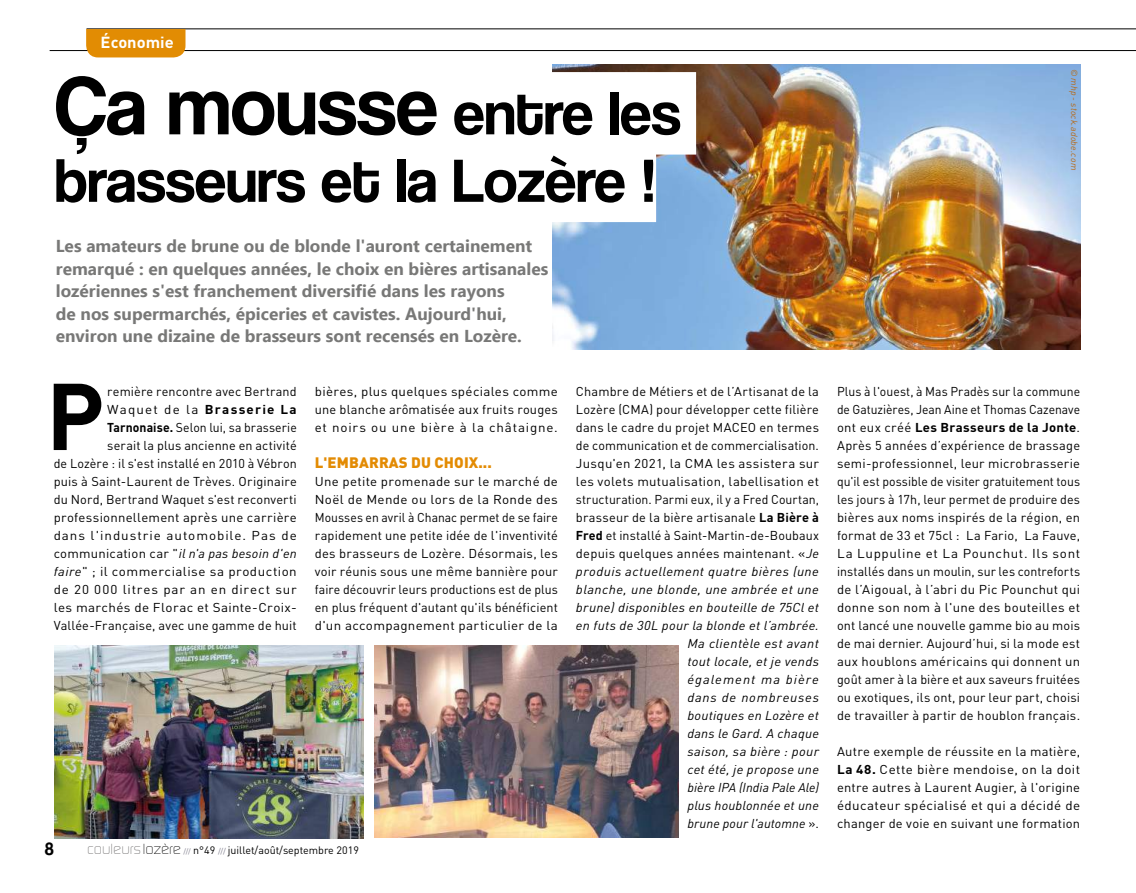
<style>
.page{position:relative;width:1136px;height:893px;background:#fff}
.page>*{position:absolute;margin:0;border:0;box-sizing:border-box;transform-origin:0 0}
.t1{font:700 93.15px "DINOT";color:#000}
.t2{font:84.9px "Coolvetica Rg";color:#000}
.t3{font:63.3px "Coolvetica Rg";color:#000}
.t4{font:18.3px "Coolvetica Rg";color:#000}
.t5{font:700 17.25px/22.5px "Ebrima";color:#787877}
.t6{font:700 15.9px "DINOT";color:#fff;scale:1.04 1}
.t7{font:900 15px "DINOT";letter-spacing:.01em;color:#e38b03}
.t8{font:12.75px/18px "DINOT";letter-spacing:.015em;color:#000;text-align:right}
.t9{font:12.75px/18px "DINOT";letter-spacing:.015em;color:#000;text-align:justify;scale:.96 1}
.t10{font:12.75px/18px "DINOT";letter-spacing:.015em;color:#000;text-align:justify;scale:1.04 1}
.t11{font:10.65px "DINOT";color:#000}
.t12{font:italic 9px "DINOT";letter-spacing:.025em;color:#b66916}
.s1{font-size:63.3px}
.s2{font-weight:700}
.s3{font-style:italic}
.s4{font-family:"Digital Sans EF";font-weight:300;font-size:15.3px;color:#706f6f}
.s5{font-family:"Digital Sans EF";font-weight:300;font-size:15.3px}
.s6{font-size:7.35px;color:#82808f}
.s7{font-size:7.8px;color:#82808f}
</style>
<div class="page">
<hr style="left:50px;top:50px;width:1085px;height:1px;background:#000">
<hr style="left:86px;top:29px;width:1049px;height:1px;background:#000">
<div style="left:86px;top:29px;width:99px;height:28px;background:#e28c03"></div>
<img style="left:552px;top:64px;width:527px;height:285px">
<img style="left:55px;top:645px;width:308px;height:193px">
<img style="left:374px;top:646px;width:304px;height:192px">
<div style="left:55px;top:72px;width:641px;height:83px;background:#fff"></div>
<div style="left:55px;top:140px;width:601px;height:82px;background:#fff"></div>
<p class="t6" style="left:101px;top:32px;width:72px">Économie</p>
<h2 class="t2" style="left:55px;top:56px;width:627px">Ça mousse <span class="s1">entre les</span></h2>
<h3 class="t3" style="left:55px;top:144px;width:602px">brasseurs et la Lozère !</h3>
<p class="t5" style="left:56px;top:234px;width:494px">Les amateurs de brune ou de blonde l'auront certainement remarqué : en quelques années, le choix en bières artisanales lozériennes s'est franchement diversifié dans les rayons<br>de nos supermarchés, épiceries et cavistes. Aujourd'hui, environ une dizaine de brasseurs sont recensés en Lozère.</p>
<p class="t12" style="left:1079px;top:69px;width:102px;rotate:90deg">©mhp - stock.adobe.com</p>
<h1 class="t1" style="left:46px;top:355px;width:60px">P</h1>
<p class="t8" style="left:54px;top:382px;width:244px">remière rencontre avec Bertrand Waquet de la <span class="s2">Brasserie La Tarnonaise.</span> Selon lui, sa brasserie<br>serait la plus ancienne en activité<br>de Lozère : il s'est installé en 2010 à Vébron puis à Saint-Laurent de Trèves. Originaire du Nord, Bertrand Waquet s'est reconverti professionnellement après une carrière dans l'industrie automobile. Pas de communication car "<span class="s3">il n'a pas besoin d'en faire</span>" ; il commercialise sa production de 20 000 litres par an en direct sur les marchés de Florac et Sainte-Croix-Vallée-Française, avec une gamme de huit</p>
<p class="t10" style="left:315px;top:382px;width:235px">bières, plus quelques spéciales comme une blanche arômatisée aux fruits rouges et noirs ou une bière à la châtaigne.</p>
<p class="t7" style="left:315px;top:453px;width:178px">L'EMBARRAS DU CHOIX...</p>
<p class="t10" style="left:315px;top:472px;width:235px">Une petite promenade sur le marché de Noël de Mende ou lors de la Ronde des Mousses en avril à Chanac permet de se faire rapidement une petite idée de l'inventivité des brasseurs de Lozère. Désormais, les voir réunis sous une même bannière pour faire découvrir leurs productions est de plus en plus fréquent d'autant qu'ils bénéficient d'un accompagnement particulier de la</p>
<h3 class="t4" style="left:45px;top:838px;width:10px">8</h3>
<p class="t11" style="left:87px;top:844px;width:273px"><span class="s4">couleurs</span> <span class="s5">lozère</span> <span class="s6">///</span> n°49 <span class="s7">///</span> juillet/août/septembre 2019</p>
<p class="t8" style="left:576px;top:382px;width:245px">Chambre de Métiers et de l’Artisanat de la Lozère (CMA) pour développer cette filière dans le cadre du projet MACEO en termes de communication et de commercialisation.<br>Jusqu'en 2021, la CMA les assistera sur les volets mutualisation, labellisation et structuration. Parmi eux, il y a Fred Courtan, brasseur de la bière artisanale <span class="s2">La Bière à Fred</span> et installé à Saint-Martin-de-Boubaux depuis quelques années maintenant. «<span class="s3">Je produis actuellement quatre bières (une blanche, une blonde, une ambrée et une brune) disponibles en bouteille de 75Cl et en futs de 30L pour la blonde et l’ambrée.<br>Ma clientèle est avant<br>tout locale, et je vends<br>également ma bière<br>dans de nombreuses<br>boutiques en Lozère et<br>dans le Gard. A chaque<br>saison, sa bière : pour<br>cet été, je propose une<br>bière IPA (India Pale Ale)<br>plus houblonnée et une<br>brune pour l'automne</span> ».</p>
<p class="t9" style="left:837px;top:382px;width:255px">Plus à l'ouest, à Mas Pradès sur la commune de Gatuzières, Jean Aine et Thomas Cazenave ont eux créé <span class="s2">Les Brasseurs de la Jonte</span>.<br>Après 5 années d’expérience de brassage semi-professionnel, leur microbrasserie qu'il est possible de visiter gratuitement tous les jours à 17h, leur permet de produire des bières aux noms inspirés de la région, en format de 33 et 75cl : La Fario, La Fauve, La Luppuline et La Pounchut. Ils sont installés dans un moulin, sur les contreforts de l’Aigoual, à l’abri du Pic Pounchut qui donne son nom à l'une des bouteilles et ont lancé une nouvelle gamme bio au mois de mai dernier. Aujourd’hui, si la mode est aux houblons américains qui donnent un goût amer à la bière et aux saveurs fruitées ou exotiques, ils ont, pour leur part, choisi de travailler à partir de houblon français.</p>
<p class="t8" style="left:837px;top:742px;width:244px;text-align:justify">Autre exemple de réussite en la matière, <span class="s2">La 48.</span> Cette bière mendoise, on la doit entre autres à Laurent Augier, à l'origine éducateur spécialisé et qui a décidé de changer de voie en suivant une formation</p>
</div>
